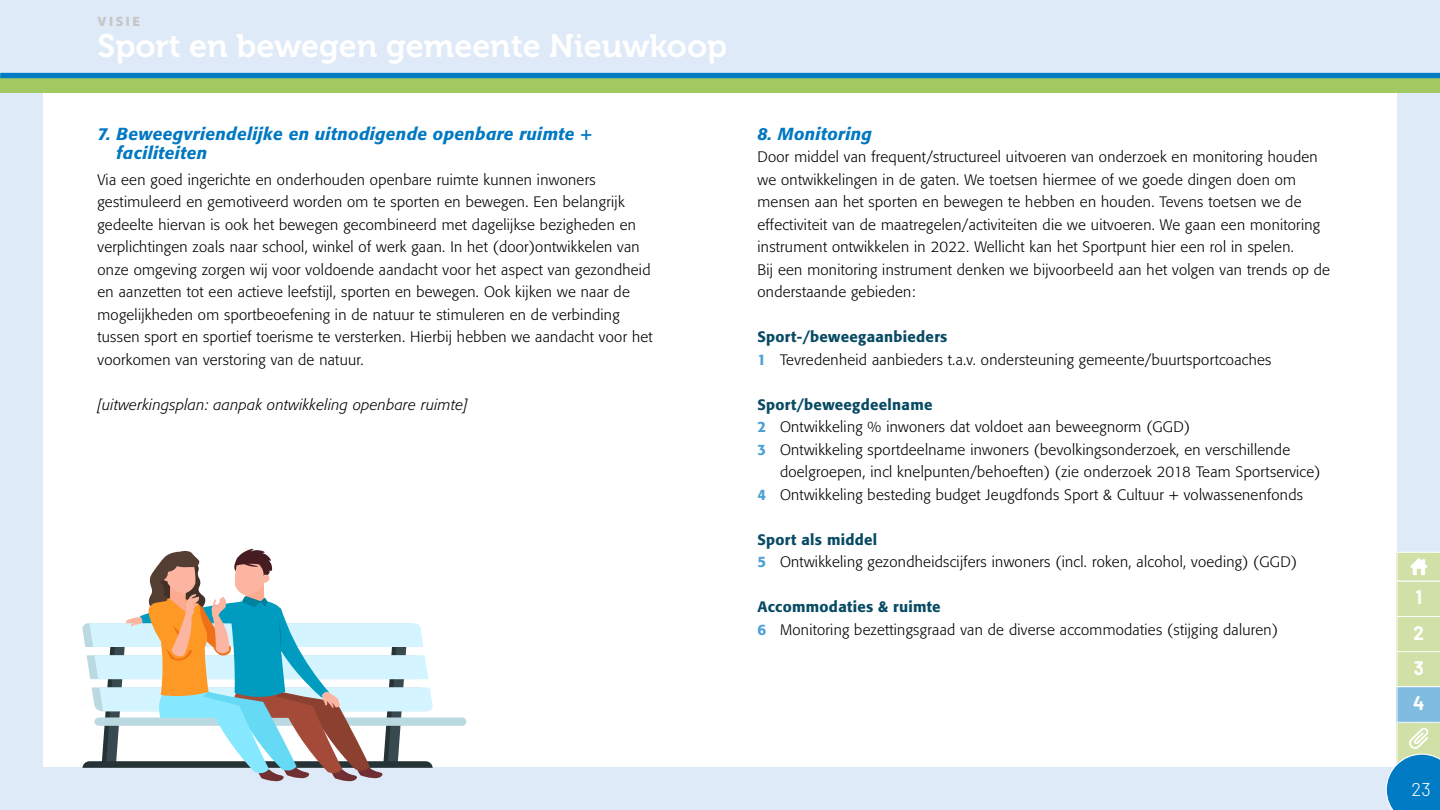
<style>
.page{position:relative;width:1440px;height:810px;background:#fff}
.page>*{position:absolute;margin:0;border:0;box-sizing:border-box;transform-origin:0 0}
.t1{font:32.25px "Museo 700";color:#fff}
.t2{font:700 19.05px "Barlow";color:#fff}
.t3{font:300 18.52px "Barlow";color:#fff}
.t4{font:italic 500 17.25px/19.5px "Formata";letter-spacing:.02em;color:#0078c2}
.t5{font:300 15px/22.5px "Formata";letter-spacing:.02em;color:#000}
.t6{font:italic 300 15px "Formata";letter-spacing:.02em;color:#000}
.t7{font:500 15px "Formata";letter-spacing:.02em;color:#074a63}
.t8{font:900 13.58px "Myriad Pro";letter-spacing:.18em;color:#c6c6c6}
.s1{font-weight:500;color:#074a63}
.s2{font-weight:500;color:#4da0d4}
</style>
<div class="page">
<div style="left:0;top:0;width:1440px;height:76px;background:#dfeaf8"></div>
<div style="left:0;top:767px;width:1426px;height:43px;background:#dfeaf8"></div>
<div style="left:0;top:93px;width:43px;height:693px;background:#dfeaf8"></div>
<div style="left:1397px;top:93px;width:43px;height:693px;background:#dfeaf8"></div>
<div style="left:0;top:76px;width:1440px;height:17px;background:#a1c861"></div>
<div style="left:0;top:73px;width:1440px;height:5px;background:#007bc4"></div>
<svg style="left:82px;top:548px;width:384px;height:234px"></svg>
<svg style="left:1386px;top:552px;width:54px;height:258px"></svg>
<p class="t8" style="left:98px;top:14px;width:44px">VISIE</p>
<h1 class="t1" style="left:98px;top:27px;width:631px">Sport en bewegen gemeente Nieuwkoop</h1>
<p class="t4" style="left:117px;top:124px;width:477px;text-indent:-19px">7. Beweegvriendelijke en uitnodigende openbare ruimte + faciliteiten</p>
<p class="t5" style="left:98px;top:168px;width:557px">Via een goed ingerichte en onderhouden openbare ruimte kunnen inwoners gestimuleerd en gemotiveerd worden om te sporten en bewegen. Een belangrijk gedeelte hiervan is ook het bewegen gecombineerd met dagelijkse bezigheden en verplichtingen zoals naar school, winkel of werk gaan. In het (door)ontwikkelen van onze omgeving zorgen wij voor voldoende aandacht voor het aspect van gezondheid en aanzetten tot een actieve leefstijl, sporten en bewegen. Ook kijken we naar de mogelijkheden om sportbeoefening in de natuur te stimuleren en de verbinding tussen sport en sportief toerisme te versterken. Hierbij hebben we aandacht voor het voorkomen van verstoring van de natuur.</p>
<p class="t6" style="left:98px;top:395px;width:372px">[uitwerkingsplan: aanpak ontwikkeling openbare ruimte]</p>
<p class="t4" style="left:758px;top:124px;width:116px">8. Monitoring</p>
<p class="t5" style="left:758px;top:146px;width:574px">Door middel van frequent/structureel uitvoeren van onderzoek en monitoring houden we ontwikkelingen in de gaten. We toetsen hiermee of we goede dingen doen om mensen aan het sporten en bewegen te hebben en houden. Tevens toetsen we de effectiviteit van de maatregelen/activiteiten die we uitvoeren. We gaan een monitoring instrument ontwikkelen in 2022. Wellicht kan het Sportpunt hier een rol in spelen.<br>Bij een monitoring instrument denken we bijvoorbeeld aan het volgen van trends op de onderstaande gebieden:</p>
<p class="t5" style="left:758px;top:326px;width:516px"><span class="s1">Sport-/beweegaanbieders<br></span><span class="s2">1</span> Tevredenheid aanbieders t.a.v. ondersteuning gemeente/buurtsportcoaches</p>
<p class="t7" style="left:758px;top:395px;width:177px">Sport/beweegdeelname</p>
<p class="t5" style="left:758px;top:416px;width:434px"><span class="s2">2</span> Ontwikkeling % inwoners dat voldoet aan beweegnorm (GGD)</p>
<p class="t5" style="left:758px;top:438px;width:534px"><span class="s2">3</span> Ontwikkeling sportdeelname inwoners (bevolkingsonderzoek, en verschillende</p>
<p class="t5" style="left:780px;top:461px;width:542px">doelgroepen, incl knelpunten/behoeften) (zie onderzoek 2018 Team Sportservice)</p>
<p class="t5" style="left:758px;top:483px;width:547px"><span class="s2">4</span> Ontwikkeling besteding budget Jeugdfonds Sport &amp; Cultuur + volwassenenfonds</p>
<p class="t5" style="left:758px;top:528px;width:541px"><span class="s1">Sport als middel<br></span><span class="s2">5</span> Ontwikkeling gezondheidscijfers inwoners (incl. roken, alcohol, voeding) (GGD)</p>
<p class="t5" style="left:758px;top:596px;width:522px"><span class="s1">Accommodaties &amp; ruimte<br></span><span class="s2">6</span> Monitoring bezettingsgraad van de diverse accommodaties (stijging daluren)</p>
<p class="t2" style="left:1416px;top:583px;width:8px">1</p>
<p class="t2" style="left:1414px;top:619px;width:12px">2</p>
<p class="t2" style="left:1414px;top:654px;width:12px">3</p>
<p class="t2" style="left:1413px;top:689px;width:13px">4</p>
<p class="t3" style="left:1412px;top:776px;width:21px">23</p>
</div>
